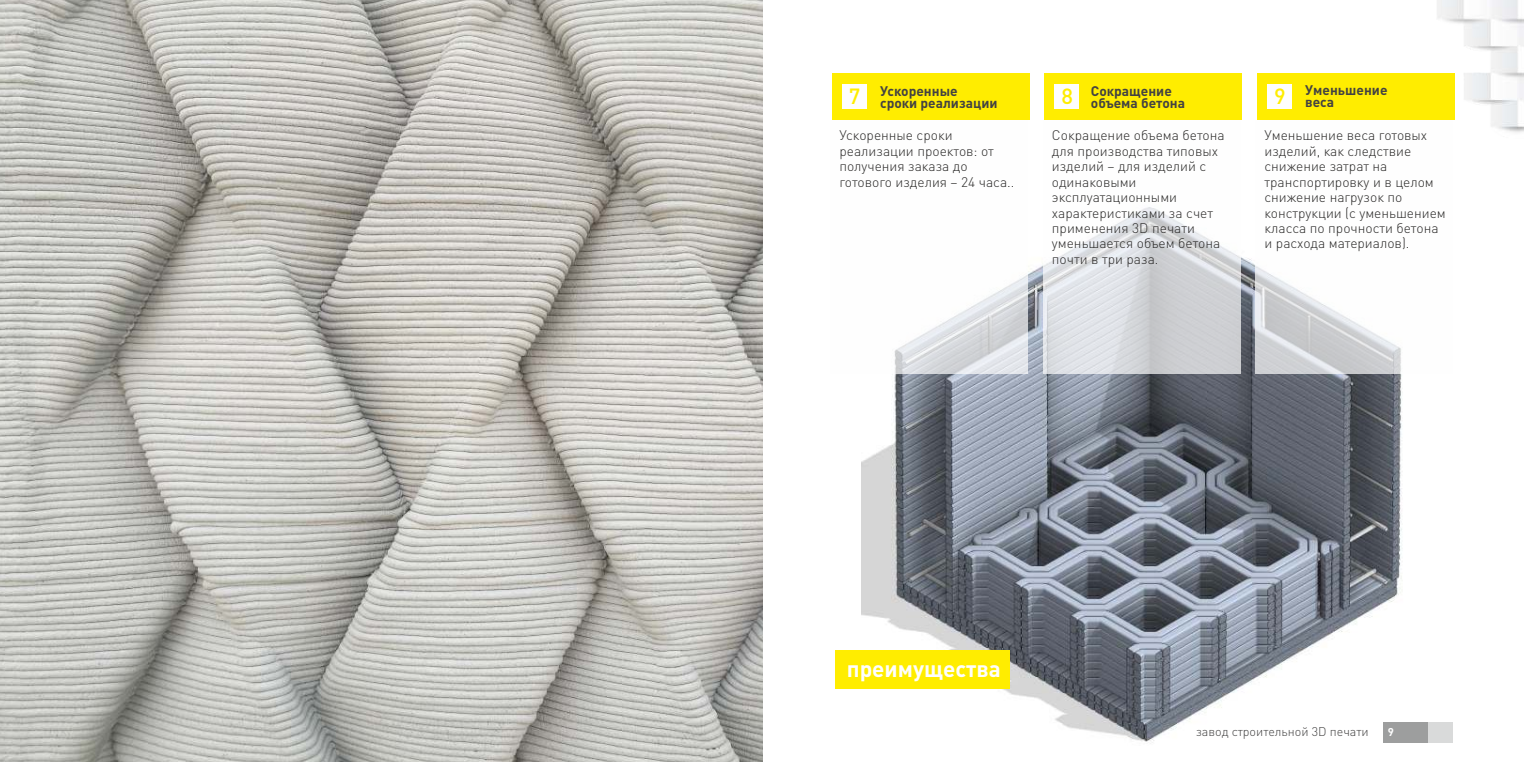
<style>
.page{position:relative;width:1524px;height:762px;background:#fff}
.page>*{position:absolute;margin:0;border:0;box-sizing:border-box;transform-origin:0 0}
.t1{font:700 22.5px "DIN Cyr";color:#fefefe}
.t2{font:500 21.75px "DIN Cyr";color:#ffed00}
.t3{font:300 13.75px/15.5px "DIN Cyr";color:#2b2a29}
.t4{font:700 13.75px/11.9px "DIN Cyr";color:#434242}
.t5{font:300 12.5px "DIN Cyr";color:#434242}
.t6{font:700 11.25px "DIN Cyr";color:#fefefe}
</style>
<div class="page">
<img style="left:861px;top:257px;width:541px;height:486px">
<div style="left:830px;top:120px;width:198px;height:254px;background:#fefefe;opacity:.7"></div>
<div style="left:1043px;top:120px;width:197px;height:254px;background:#fefefe;opacity:.7"></div>
<div style="left:1255px;top:120px;width:198px;height:254px;background:#fefefe;opacity:.7"></div>
<div style="left:832px;top:73px;width:197px;height:47px;background:#ffed00"></div>
<div style="left:841px;top:84px;width:25px;height:25px;background:#fefefe"></div>
<div style="left:1044px;top:73px;width:198px;height:47px;background:#ffed00"></div>
<div style="left:1054px;top:84px;width:25px;height:25px;background:#fefefe"></div>
<div style="left:1257px;top:73px;width:197px;height:47px;background:#ffed00"></div>
<div style="left:1266px;top:84px;width:25px;height:25px;background:#fefefe"></div>
<img style="left:1427px;top:0;width:97px;height:156px">
<img style="left:0;top:0;width:763px;height:762px">
<div style="left:1383px;top:722px;width:69px;height:21px;background:#9d9e9e"></div>
<div style="left:1428px;top:722px;width:24px;height:21px;background:#d9dada"></div>
<div style="left:834px;top:651px;width:175px;height:38px;background:#ffed00"></div>
<p class="t4" style="left:1305px;top:86px;width:84px">Уменьшение веса</p>
<p class="t4" style="left:1091px;top:86px;width:96px">Сокращение объема бетона</p>
<h2 class="t2" style="left:1274px;top:88px;width:13px">9</h2>
<p class="t3" style="left:1264px;top:129px;width:183px">Уменьшение веса готовых изделий, как следствие снижение затрат на транспортировку и в целом снижение нагрузок по конструкции (с уменьшением класса по прочности бетона и расхода материалов).</p>
<p class="t4" style="left:880px;top:87px;width:119px">Ускоренные сроки реализации</p>
<h2 class="t2" style="left:1061px;top:88px;width:13px">8</h2>
<p class="t3" style="left:1052px;top:129px;width:174px">Сокращение объема бетона для производства типовых изделий – для изделий с одинаковыми эксплуатационными характеристиками за счет применения 3D печати уменьшается объем бетона почти в три раза.</p>
<h2 class="t2" style="left:849px;top:88px;width:13px">7</h2>
<p class="t3" style="left:839px;top:129px;width:177px">Ускоренные сроки реализации проектов: от получения заказа до готового изделия – 24 часа..</p>
<h1 class="t1" style="left:847px;top:660px;width:155px">преимущества</h1>
<p class="t5" style="left:1196px;top:726px;width:174px">завод строительной 3D печати</p>
<p class="t6" style="left:1387px;top:727px;width:8px">9</p>
</div>
